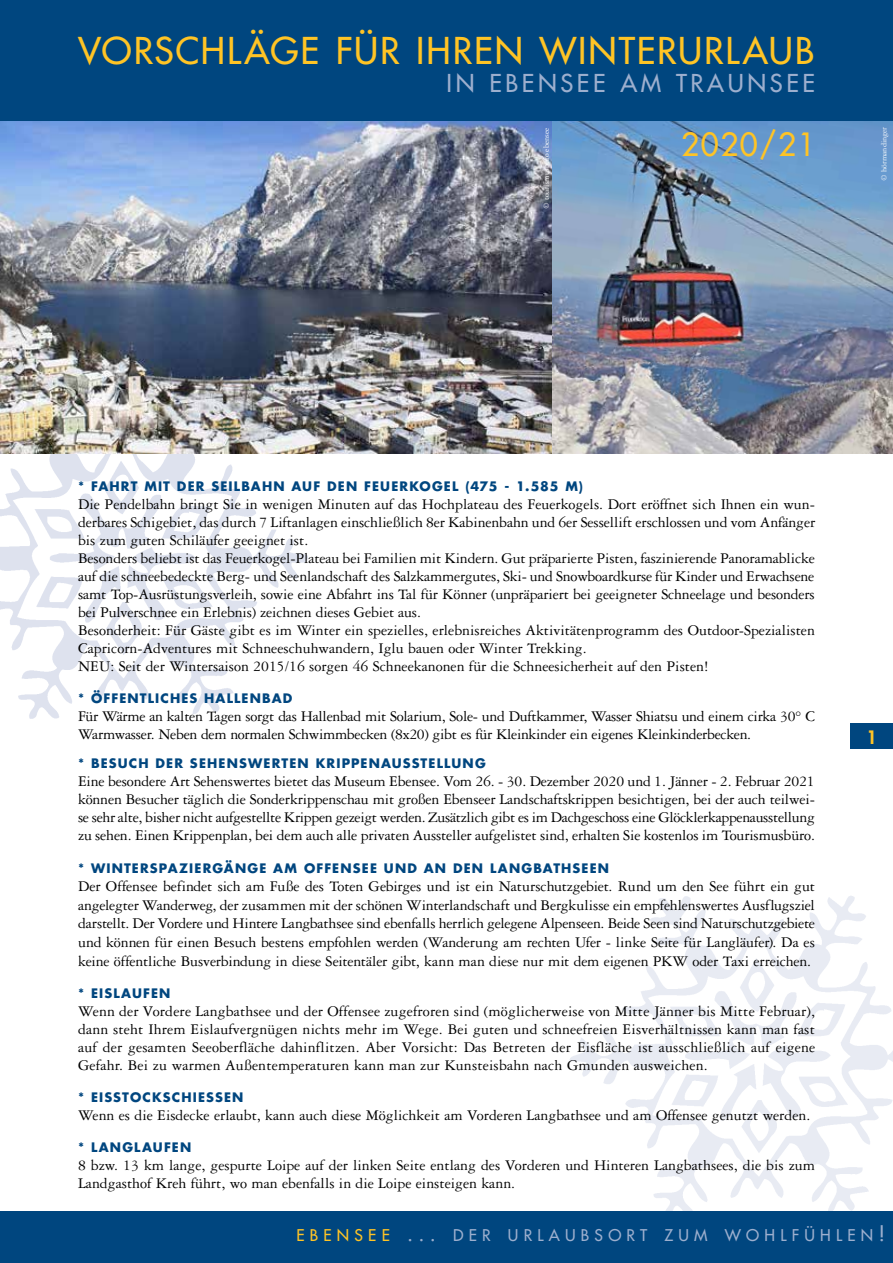
<style>
.page{position:relative;width:893px;height:1263px;background:#fff}
.page>*{position:absolute;margin:0;border:0;box-sizing:border-box;transform-origin:0 0}
.t1{font:500 36px "Futura Std";letter-spacing:.05em;color:#ffc425}
.t2{font:500 31.2px "Futura Std";letter-spacing:.05em;color:#ffc425}
.t3{font:500 24px "Futura Std";letter-spacing:.15em;color:#9dafce}
.t4{font:800 18px "Futura Std";color:#ffc425}
.t5{font:15.75px/18px "Garamond 3 LT Std";letter-spacing:-.005em;color:#000}
.t6{font:500 15.75px "Futura Std";letter-spacing:.335em;color:#9dafce}
.t7{font:700 12.75px "Futura Std";letter-spacing:.09em;color:#00467f}
.t8{font:8.25px "Garamond 3 LT Std";color:#fff}
.s1{color:#ffc425}
.s2{font-size:21px}
</style>
<div class="page">
<img style="left:0;top:454px;width:308px;height:265px">
<img style="left:550px;top:896px;width:343px;height:316px">
<img style="left:0;top:120px;width:553px;height:334px">
<img style="left:553px;top:120px;width:340px;height:334px">
<div style="left:0;top:1212px;width:893px;height:51px;background:#00467f"></div>
<div style="left:0;top:0;width:893px;height:120px;background:#00467f"></div>
<div style="left:850px;top:723px;width:43px;height:25px;background:#00467f"></div>
<h1 class="t1" style="left:78px;top:29px;width:738px">VORSCHLÄGE FÜR IHREN WINTERURLAUB</h1>
<h3 class="t3" style="left:446px;top:69px;width:370px">IN EBENSEE AM TRAUNSEE</h3>
<p class="t8" style="left:542px;top:209px;width:83px;rotate:-90deg">© tourismusbüro ebensee</p>
<h2 class="t2" style="left:681px;top:124px;width:136px">2020/21</h2>
<p class="t8" style="left:880px;top:181px;width:55px;rotate:-90deg">© hörmandinger</p>
<p class="t7" style="left:78px;top:478px;width:507px">* FAHRT MIT DER SEILBAHN AUF DEN FEUERKOGEL (475 - 1.585 M)</p>
<p class="t5" style="left:78px;top:495px;width:739px">Die Pendelbahn bringt Sie in wenigen Minuten auf das Hochplateau des Feuerkogels. Dort eröffnet sich Ihnen ein wun&shy;derbares Schigebiet, das durch 7 Liftanlagen einschließlich 8er Kabinenbahn und 6er Sessellift erschlossen und vom Anfänger bis zum guten Schiläufer geeignet ist.<br>Besonders beliebt ist das Feuerkogel-Plateau bei Familien mit Kindern. Gut präparierte Pisten, faszinierende Panoramablicke auf die schneebedeckte Berg- und Seenlandschaft des Salzkammergutes, Ski- und Snowboardkurse für Kinder und Erwachsene samt Top-Ausrüstungsverleih, sowie eine Abfahrt ins Tal für Könner (unpräpariert bei geeigneter Schneelage und besonders bei Pulverschnee ein Erlebnis) zeichnen dieses Gebiet aus.<br>Besonderheit: Für Gäste gibt es im Winter ein spezielles, erlebnisreiches Aktivitätenprogramm des Outdoor-Spezialisten Capricorn-Adventures mit Schneeschuhwandern, Iglu bauen oder Winter Trekking.<br>NEU: Seit der Wintersaison 2015/16 sorgen 46 Schneekanonen für die Schneesicherheit auf den Pisten!</p>
<p class="t7" style="left:78px;top:690px;width:216px">* ÖFFENTLICHES HALLENBAD</p>
<p class="t5" style="left:78px;top:708px;width:738px">Für Wärme an kalten Tagen sorgt das Hallenbad mit Solarium, Sole- und Duftkammer, Wasser Shiatsu und einem cirka 30° C<br>Warmwasser. Neben dem normalen Schwimmbecken (8x20) gibt es für Kleinkinder ein eigenes Kleinkinderbecken.</p>
<p class="t7" style="left:78px;top:755px;width:409px">* BESUCH DER SEHENSWERTEN KRIPPENAUSSTELLUNG</p>
<p class="t5" style="left:78px;top:773px;width:738px;text-align:justify">Eine besondere Art Sehenswertes bietet das Museum Ebensee. Vom 26. - 30. Dezember 2020 und 1. Jänner - 2. Februar 2021 können Besucher täglich die Sonderkrippenschau mit großen Ebenseer Landschaftskrippen besichtigen, bei der auch teilwei&shy;se sehr alte, bisher nicht aufgestellte Krippen gezeigt werden. Zusätzlich gibt es im Dachgeschoss eine Glöcklerkappenausstellung zu sehen. Einen Krippenplan, bei dem auch alle privaten Aussteller aufgelistet sind, erhalten Sie kostenlos im Tourismusbüro.</p>
<p class="t7" style="left:78px;top:859px;width:236px">* WINTERSPAZIERGÄNGE AM OFF</p>
<p class="t7" style="left:332px;top:859px;width:278px">ENSEE UND AN DEN LANGBATHSEEN</p>
<p class="t5" style="left:78px;top:877px;width:738px;line-height:18.6px;text-align:justify">Der Offensee befindet sich am Fuße des Toten Gebirges und ist ein Naturschutzgebiet. Rund um den See führt ein gut angelegter Wanderweg, der zusammen mit der schönen Winterlandschaft und Bergkulisse ein empfehlenswertes Ausflugsziel darstellt. Der Vordere und Hintere Langbathsee sind ebenfalls herrlich gelegene Alpenseen. Beide Seen sind Naturschutzgebiete und können für einen Besuch bestens empfohlen werden (Wanderung am rechten Ufer - linke Seite für Langläufer). Da es keine öffentliche Busverbindung in diese Seitentäler gibt, kann man diese nur mit dem eigenen PKW oder Taxi erreichen.</p>
<p class="t7" style="left:78px;top:984px;width:94px">* EISLAUFEN</p>
<p class="t5" style="left:78px;top:1002px;width:739px;text-align:justify">Wenn der Vordere Langbathsee und der Offensee zugefroren sind (möglicherweise von Mitte Jänner bis Mitte Februar), dann steht Ihrem Eislaufvergnügen nichts mehr im Wege. Bei guten und schneefreien Eisverhältnissen kann man fast auf der gesamten Seeoberfläche dahinflitzen. Aber Vorsicht: Das Betreten der Eisfläche ist ausschließlich auf eigene Gefahr. Bei zu warmen Außentemperaturen kann man zur Kunsteisbahn nach Gmunden ausweichen.</p>
<p class="t7" style="left:78px;top:1088px;width:167px">* EISSTOCKSCHIESSEN</p>
<p class="t5" style="left:78px;top:1106px;width:734px">Wenn es die Eisdecke erlaubt, kann auch diese Möglichkeit am Vorderen Langbathsee und am Offensee genutzt werden.</p>
<p class="t7" style="left:78px;top:1138px;width:115px">* LANGLAUFEN</p>
<p class="t5" style="left:78px;top:1156px;width:738px">8 bzw. 13 km lange, gespurte Loipe auf der linken Seite entlang des Vorderen und Hinteren Langbathsees, die bis zum<br>Landgasthof Kreh führt, wo man ebenfalls in die Loipe einsteigen kann.</p>
<p class="t4" style="left:866px;top:725px;width:12px">1</p>
<p class="t6" style="left:296px;top:1226px;width:590px"><span class="s1">EBENSEE</span> <span class="s2">...</span> DER URLAUBSORT ZUM WOHLFÜHLEN<span class="s2">!</span></p>
</div>
